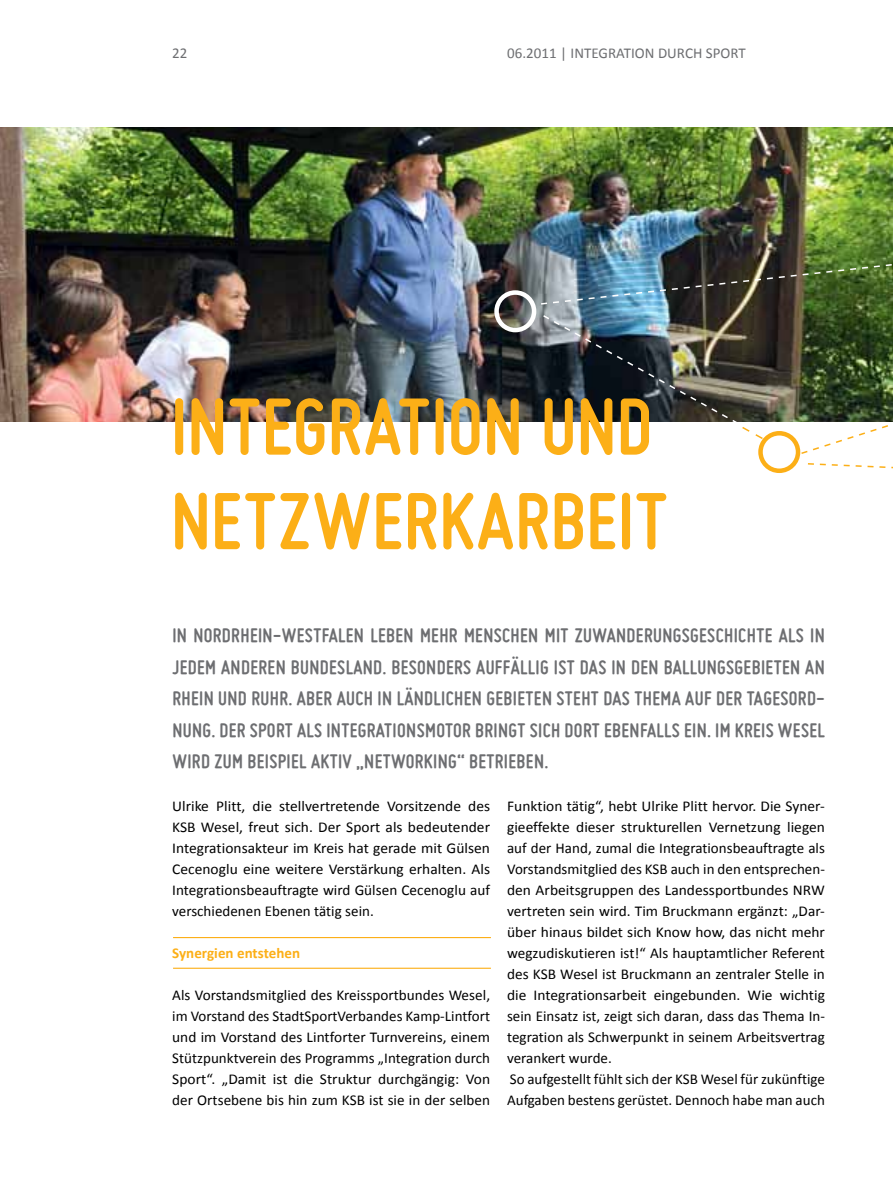
<style>
.page{position:relative;width:893px;height:1191px;background:#fff}
.page>*{position:absolute;margin:0;border:0;box-sizing:border-box;transform-origin:0 0}
.t1{font:700 84px/94.5px "Miso";letter-spacing:.01em;color:#fcaf17}
.t2{font:700 21px/31.5px "Miso";letter-spacing:.015em;color:#6d6e71;text-align:justify}
.t3{font:15px/21px "Calibri";color:#000;text-align:justify}
.t4{font:15px "Calibri";color:#6d6e71}
.t5{font:700 15px "Calibri";color:#fcaf17}
</style>
<div class="page">
<img style="left:0;top:128px;width:893px;height:294px">
<div style="left:758px;top:431px;width:42px;height:42px;border:4px solid #fcaf17;border-radius:50%"></div>
<div style="left:494px;top:290px;width:42px;height:42px;border:4px solid #fff;border-radius:50%"></div>
<img style="left:539px;top:247px;width:354px;height:58px">
<svg style="left:800px;top:388px;width:93px;height:67px"></svg>
<img style="left:542px;top:314px;width:222px;height:126px">
<svg style="left:808px;top:463px;width:85px;height:6px"></svg>
<hr style="left:173px;top:937px;width:318px;height:1px;background:#fcaf17">
<hr style="left:173px;top:967px;width:318px;height:1px;background:#fcaf17">
<p class="t4" style="left:172px;top:44px;width:17px">22</p>
<p class="t4" style="left:507px;top:44px;width:72px">06.2011 | integration</p>
<p class="t4" style="left:658px;top:44px;width:10px">durch</p>
<p class="t4" style="left:706px;top:44px;width:14px">Sport</p>
<h1 class="t1" style="left:171px;top:378px;width:498px">INTEGRATION UND<br>NETZWERKARBEIT</h1>
<p class="t2" style="left:172px;top:619px;width:654px">IN NORDRHEIN-WESTFALEN LEBEN MEHR MENSCHEN MIT ZUWANDERUNGSGESCHICHTE ALS IN JEDEM ANDEREN BUNDESLAND. BESONDERS AUFFÄLLIG IST DAS IN DEN BALLUNGSGEBIETEN AN RHEIN UND RUHR. ABER AUCH IN LÄNDLICHEN GEBIETEN STEHT DAS THEMA AUF DER TAGESORD-NUNG. DER SPORT ALS INTEGRATIONSMOTOR BRINGT SICH DORT EBENFALLS EIN. IM KREIS WESEL WIRD ZUM BEISPIEL AKTIV „NETWORKING“ BETRIEBEN.</p>
<p class="t3" style="left:507px;top:794px;width:319px;text-align:left">Funktion tätig“, hebt Ulrike Plitt hervor. Die Syner&shy;gieeffekte dieser strukturellen Vernetzung liegen auf der Hand, zumal die I ntegrationsbeauftragte als Vorstandsmitglied des KSB auch in den entsprechen&shy;den Arbeitsgruppen des Landessportbundes NRW vertreten sein wird. Tim Bruckmann ergänzt: „Dar&shy;über hinaus bildet sich Know how, das nicht mehr wegzudiskutieren ist!“ Als hauptamtlicher Referent des KSB Wesel ist Bruckmann an zentraler Stelle in die I ntegrationsarbeit eingebunden. Wie wichtig sein Einsatz ist, zeigt sich daran, dass das Thema I n&shy;tegration als Schwerpunkt in seinem Arbeitsvertrag verankert wurde.<br>So aufgestellt fühlt sich der KSB Wesel für zukünftige Aufgaben bestens gerüstet. Dennoch habe man auch</p>
<p class="t3" style="left:172px;top:794px;width:319px">Ulrike Plitt, die stellvertretende Vorsitzende des KSB Wesel, freut sich. Der Sport als bedeutender I ntegrationsakteur im Kreis hat gerade mit Gülsen Cecenoglu eine weitere Verstärkung erhalten. Als Integrationsbeauftragte wird Gülsen Cecenoglu auf verschiedenen Ebenen tätig sein.</p>
<p class="t5" style="left:172px;top:943px;width:129px">Synergien entstehen</p>
<p class="t3" style="left:172px;top:983px;width:319px">Als Vorstandsmitglied des Kreissportbundes Wesel, im Vorstand des StadtSportVerbandes Kamp-Lintfort und im Vorstand des Lintforter Turnvereins, einem Stützpunktverein des Programms „Integration durch Sport“. „Damit ist die Struktur durchgängig: Von der Ortsebene bis hin zum KSB ist sie in der selben</p>
</div>
